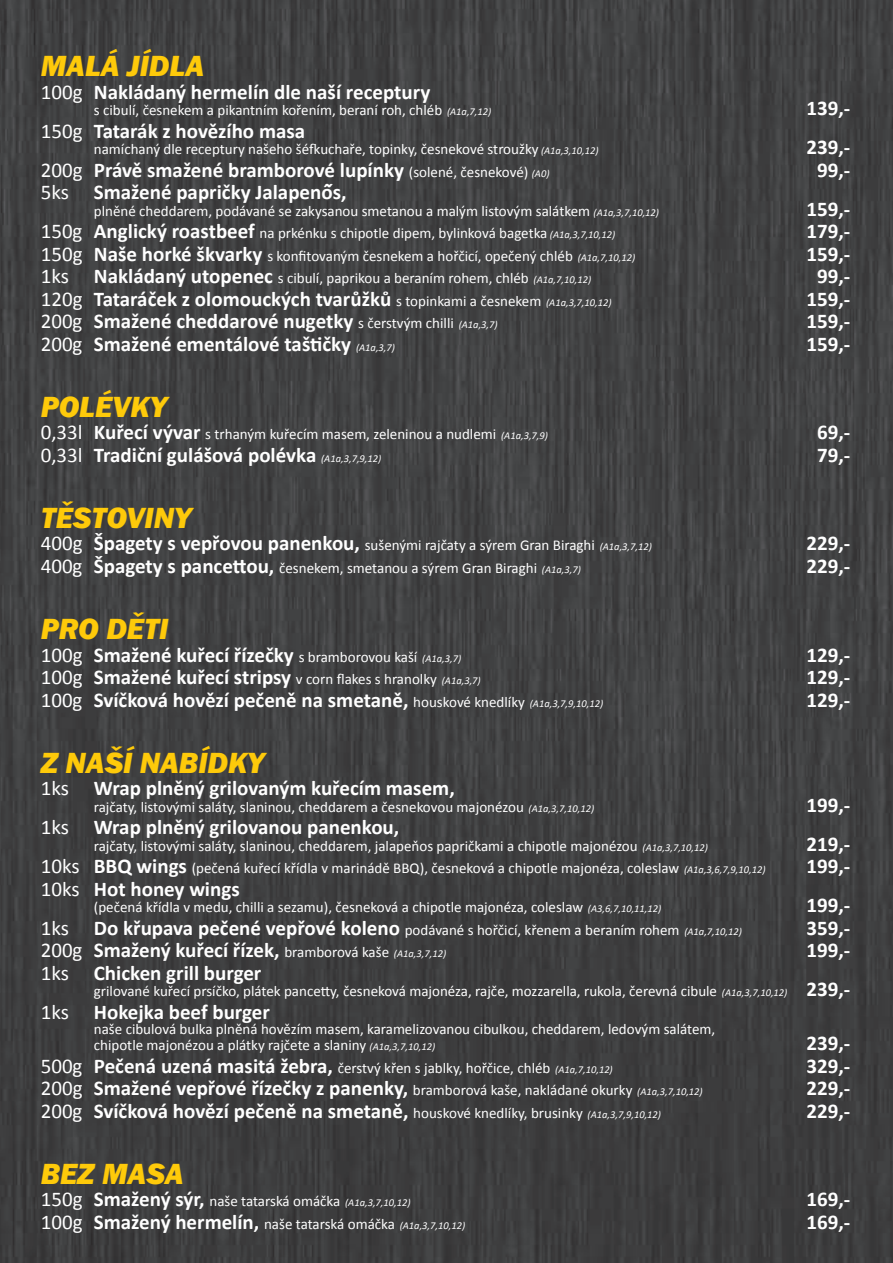
<style>
.page{position:relative;width:893px;height:1263px;background:#fff}
.page>*{position:absolute;margin:0;border:0;box-sizing:border-box;transform-origin:0 0}
.t1{font:italic 800 30px "Franklin Gothic";color:#feca0a}
.t2{font:700 21px "Calibri";color:#fff}
.t3{font:15px/16.5px "Calibri";color:#fff}
.s1{font-weight:400}
.s2{font-style:italic;font-size:10.5px}
.s3{font-weight:400;font-size:15px}
.s4{font-weight:400;font-style:italic;font-size:10.5px}
.s5{font-size:21px}
.s6{font-weight:700;font-size:21px}
</style>
<div class="page">
<img style="left:0;top:0;width:893px;height:1263px">
<h1 class="t1" style="left:41px;top:47px;width:165px">MALÁ JÍDLA</h1>
<h2 class="t2" style="left:41px;top:79px;width:391px"><span class="s1">100g</span> Nakládaný hermelín dle naší receptury</h2>
<p class="t3" style="left:94px;top:102px;width:399px">s cibulí, česnekem a pikantním kořením, beraní roh, chléb <span class="s2">(A1a,7,12)</span></p>
<h2 class="t2" style="left:806px;top:95px;width:45px">139,-</h2>
<h2 class="t2" style="left:41px;top:118px;width:266px"><span class="s1">150g</span> Tatarák z hovězího masa</h2>
<p class="t3" style="left:94px;top:141px;width:506px">namíchaný dle receptury našeho šéfkuchaře, topinky, česnekové stroužky <span class="s2">(A1a,3,10,12)</span></p>
<h2 class="t2" style="left:806px;top:134px;width:45px">239,-</h2>
<h2 class="t2" style="left:41px;top:157px;width:510px"><span class="s1">200g</span> Právě smažené bramborové lupínky <span class="s3">(solené, česnekové)</span> <span class="s4">(A0)</span></h2>
<h2 class="t2" style="left:817px;top:157px;width:35px">99,-</h2>
<h2 class="t2" style="left:41px;top:179px;width:307px"><span class="s1">5ks</span> Smažené papričky Jalapeno᷉s,</h2>
<p class="t3" style="left:94px;top:203px;width:567px">plněné cheddarem, podávané se zakysanou smetanou a malým listovým salátkem <span class="s2">(A1a,3,7,10,12)</span></p>
<h2 class="t2" style="left:806px;top:196px;width:45px">159,-</h2>
<p class="t3" style="left:41px;top:225px;width:576px"><span class="s5">150g</span> <span class="s6">Anglický roastbeef</span> na prkénku s chipotle dipem, bylinková bagetka <span class="s2">(A1a,3,7,10,12)</span></p>
<h2 class="t2" style="left:806px;top:218px;width:45px">179,-</h2>
<p class="t3" style="left:41px;top:248px;width:596px"><span class="s5">150g</span> <span class="s6">Naše horké škvarky</span> s konfitovaným česnekem a hořčicí, opečený chléb <span class="s2">(A1a,7,10,12)</span></p>
<h2 class="t2" style="left:806px;top:241px;width:45px">159,-</h2>
<p class="t3" style="left:41px;top:270px;width:552px"><span class="s5">1ks</span> <span class="s6">Nakládaný utopenec</span> s cibulí, paprikou a beraním rohem, chléb <span class="s2">(A1a,7,10,12)</span></p>
<h2 class="t2" style="left:817px;top:263px;width:35px">99,-</h2>
<h2 class="t2" style="left:41px;top:286px;width:572px"><span class="s1">120g</span> Tataráček z olomouckých tvarůžků <span class="s3">s topinkami a česnekem</span> <span class="s4">(A1a,3,7,10,12)</span></h2>
<h2 class="t2" style="left:806px;top:286px;width:45px">159,-</h2>
<h2 class="t2" style="left:41px;top:308px;width:459px"><span class="s1">200g</span> Smažené cheddarové nugetky <span class="s3">s čerstvým chilli</span> <span class="s4">(A1a,3,7)</span></h2>
<h2 class="t2" style="left:806px;top:308px;width:45px">159,-</h2>
<h2 class="t2" style="left:41px;top:331px;width:356px"><span class="s1">200g</span> Smažené ementálové taštičky <span class="s4">(A1a,3,7)</span></h2>
<h2 class="t2" style="left:806px;top:331px;width:45px">159,-</h2>
<h1 class="t1" style="left:41px;top:387px;width:128px">POLÉVKY</h1>
<p class="t3" style="left:41px;top:426px;width:509px"><span class="s5">0,33l</span> <span class="s6">Kuřecí vývar</span> s trhaným kuřecím masem, zeleninou a nudlemi <span class="s2">(A1a,3,7,9)</span></p>
<h2 class="t2" style="left:817px;top:419px;width:35px">69,-</h2>
<h2 class="t2" style="left:41px;top:442px;width:342px"><span class="s1">0,33l</span> Tradiční gulášová polévka <span class="s4">(A1a,3,7,9,12)</span></h2>
<h2 class="t2" style="left:817px;top:442px;width:35px">79,-</h2>
<h1 class="t1" style="left:41px;top:498px;width:153px">TĚSTOVINY</h1>
<p class="t3" style="left:41px;top:537px;width:613px"><span class="s5">400g</span> <span class="s6">Špagety s vepřovou panenkou,</span> sušenými rajčaty a sýrem Gran Biraghi <span class="s2">(A1a,3,7,12)</span></p>
<h2 class="t2" style="left:806px;top:530px;width:45px">229,-</h2>
<p class="t3" style="left:41px;top:560px;width:542px"><span class="s5">400g</span> <span class="s6">Špagety s pancettou,</span> česnekem, smetanou a sýrem Gran Biraghi <span class="s2">(A1a,3,7)</span></p>
<h2 class="t2" style="left:806px;top:553px;width:45px">229,-</h2>
<h1 class="t1" style="left:41px;top:609px;width:129px">PRO DĚTI</h1>
<h2 class="t2" style="left:41px;top:641px;width:422px"><span class="s1">100g</span> Smažené kuřecí řízečky <span class="s3">s bramborovou kaší</span> <span class="s4">(A1a,3,7)</span></h2>
<h2 class="t2" style="left:806px;top:641px;width:45px">129,-</h2>
<h2 class="t2" style="left:41px;top:664px;width:442px"><span class="s1">100g</span> Smažené kuřecí stripsy <span class="s3">v corn flakes s hranolky</span> <span class="s4">(A1a,3,7)</span></h2>
<h2 class="t2" style="left:806px;top:664px;width:45px">129,-</h2>
<h2 class="t2" style="left:41px;top:686px;width:564px"><span class="s1">100g</span> Svíčková hovězí pečeně na smetaně, <span class="s3">houskové knedlíky</span> <span class="s4">(A1a,3,7,9,10,12)</span></h2>
<h2 class="t2" style="left:806px;top:686px;width:45px">129,-</h2>
<h1 class="t1" style="left:41px;top:743px;width:226px">Z NAŠÍ NABÍDKY</h1>
<h2 class="t2" style="left:41px;top:775px;width:415px"><span class="s1">1ks</span> Wrap plněný grilovaným kuřecím masem,</h2>
<p class="t3" style="left:94px;top:798px;width:502px">rajčaty, listovými saláty, slaninou, cheddarem a česnekovou majonézou <span class="s2">(A1a,3,7,10,12)</span></p>
<h2 class="t2" style="left:806px;top:791px;width:45px">199,-</h2>
<h2 class="t2" style="left:41px;top:814px;width:360px"><span class="s1">1ks</span> Wrap plněný grilovanou panenkou,</h2>
<p class="t3" style="left:94px;top:837px;width:616px">rajčaty, listovými saláty, slaninou, cheddarem, jalapeňos papričkami a chipotle majonézou <span class="s2">(A1a,3,7,10,12)</span></p>
<h2 class="t2" style="left:806px;top:830px;width:45px">219,-</h2>
<p class="t3" style="left:41px;top:860px;width:726px"><span class="s5">10ks</span> <span class="s6">BBQ wings</span> (pečená kuřecí křídla v marinádě BBQ), česneková a chipotle majonéza, coleslaw <span class="s2">(A1a,3,6,7,9,10,12)</span></p>
<h2 class="t2" style="left:806px;top:853px;width:45px">199,-</h2>
<h2 class="t2" style="left:41px;top:875px;width:201px"><span class="s1">10ks</span> Hot honey wings</h2>
<p class="t3" style="left:94px;top:899px;width:569px">(pečená křídla v medu, chilli a sezamu), česneková a chipotle majonéza, coleslaw <span class="s2">(A3,6,7,10,11,12)</span></p>
<h2 class="t2" style="left:806px;top:892px;width:45px">199,-</h2>
<p class="t3" style="left:41px;top:921px;width:703px"><span class="s5">1ks</span> <span class="s6">Do křupava pečené vepřové koleno</span> podávané s hořčicí, křenem a beraním rohem <span class="s2">(A1a,7,10,12)</span></p>
<h2 class="t2" style="left:806px;top:914px;width:45px">359,-</h2>
<h2 class="t2" style="left:41px;top:937px;width:407px"><span class="s1">200g</span> Smažený kuřecí řízek, <span class="s3">bramborová kaše</span> <span class="s4">(A1a,3,7,12)</span></h2>
<h2 class="t2" style="left:806px;top:937px;width:45px">199,-</h2>
<h2 class="t2" style="left:41px;top:959px;width:222px"><span class="s1">1ks</span> Chicken grill burger</h2>
<p class="t3" style="left:94px;top:983px;width:758px">grilované kuřecí prsíčko, plátek pancetty, česneková majonéza, rajče, mozzarella, rukola, čerevná cibule <span class="s2">(A1a,3,7,10,12)</span> <span class="s6">239,-</span></p>
<h2 class="t2" style="left:41px;top:998px;width:231px"><span class="s1">1ks</span> Hokejka beef burger</h2>
<p class="t3" style="left:94px;top:1020px;width:623px">naše cibulová bulka plněná hovězím masem, karamelizovanou cibulkou, cheddarem, ledovým salátem, chipotle majonézou a plátky rajčete a slaniny <span class="s2">(A1a,3,7,10,12)</span></p>
<h2 class="t2" style="left:806px;top:1030px;width:45px">239,-</h2>
<p class="t3" style="left:41px;top:1059px;width:574px"><span class="s5">500g</span> <span class="s6">Pečená uzená masitá žebra,</span> čerstvý křen s jablky, hořčice, chléb <span class="s2">(A1a,7,10,12)</span></p>
<h2 class="t2" style="left:806px;top:1052px;width:45px">329,-</h2>
<h2 class="t2" style="left:41px;top:1075px;width:664px"><span class="s1">200g</span> Smažené vepřové řízečky z panenky, <span class="s3">bramborová kaše, nakládané okurky</span> <span class="s4">(A1a,3,7,10,12)</span></h2>
<h2 class="t2" style="left:806px;top:1075px;width:45px">229,-</h2>
<h2 class="t2" style="left:41px;top:1097px;width:622px"><span class="s1">200g</span> Svíčková hovězí pečeně na smetaně, <span class="s3">houskové knedlíky, brusinky</span> <span class="s4">(A1a,3,7,9,10,12)</span></h2>
<h2 class="t2" style="left:806px;top:1097px;width:45px">229,-</h2>
<h1 class="t1" style="left:41px;top:1154px;width:145px">BEZ MASA</h1>
<p class="t3" style="left:41px;top:1193px;width:371px"><span class="s5">150g</span> <span class="s6">Smažený sýr,</span> naše tatarská omáčka <span class="s2">(A1a,3,7,10,12)</span></p>
<h2 class="t2" style="left:806px;top:1186px;width:45px">169,-</h2>
<p class="t3" style="left:41px;top:1215px;width:426px"><span class="s5">100g</span> <span class="s6">Smažený hermelín,</span> naše tatarská omáčka <span class="s2">(A1a,3,7,10,12)</span></p>
<h2 class="t2" style="left:806px;top:1208px;width:45px">169,-</h2>
</div>
